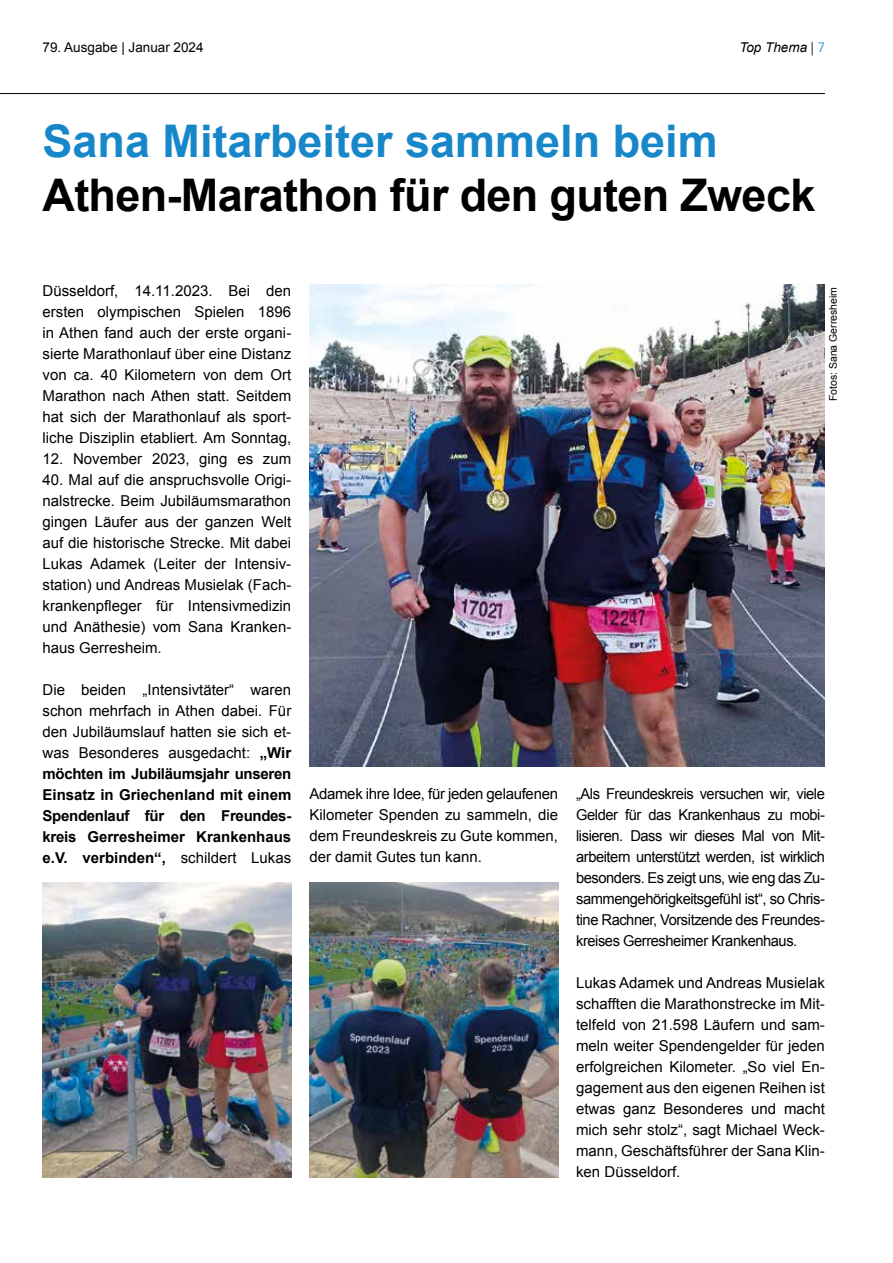
<style>
.page{position:relative;width:893px;height:1263px;background:#fff}
.page>*{position:absolute;margin:0;border:0;box-sizing:border-box;transform-origin:0 0}
.t1{font:700 45px "Arial";letter-spacing:-.015em;color:#000}
.t2{font:700 45px "Arial";color:#1887c9}
.t3{font:15px/21px "Arial";color:#000;text-align:justify}
.t4{font:700 15px/21px "Arial";color:#000;text-align:justify}
.t5{font:13.5px "Arial";color:#000}
.t6{font:italic 13.5px "Arial";color:#000}
.t7{font:10.5px "Arial";color:#000}
.s1{font-family:"Frutiger BQ";font-weight:300;font-style:normal}
.s2{font-family:"Frutiger BQ";font-weight:300;font-style:normal;color:#1887c9}
.s3{font-weight:400}
</style>
<div class="page">
<hr style="left:0;top:93px;width:825px;height:1px;background:#000">
<img style="left:309px;top:285px;width:516px;height:481px">
<img style="left:43px;top:882px;width:248px;height:296px">
<img style="left:309px;top:882px;width:249px;height:296px">
<p class="t5" style="left:43px;top:39px;width:163px">79. Ausgabe | Januar 2024</p>
<p class="t6" style="left:739px;top:39px;width:87px">Top Thema <span class="s1">|</span> <span class="s2">7</span></p>
<h1 class="t2" style="left:43px;top:111px;width:677px">Sana Mitarbeiter sammeln beim</h1>
<h1 class="t1" style="left:43px;top:165px;width:774px">Athen-Marathon für den guten Zweck</h1>
<p class="t3" style="left:43px;top:280px;width:250px">Düsseldorf, 14.11.2023. Bei den ersten olympischen Spielen 1896 in Athen fand auch der erste organi&shy;sierte Marathonlauf über eine Distanz von ca. 40 Kilometern von dem Ort Marathon nach Athen statt. Seitdem hat sich der Marathonlauf als sport&shy;liche Disziplin etabliert. Am Sonntag,</p>
<p class="t3" style="left:43px;top:448px;width:250px">12. November 2023, ging es zum</p>
<p class="t3" style="left:43px;top:469px;width:250px">40. Mal auf die anspruchsvolle Origi&shy;nalstrecke. Beim Jubiläumsmarathon gingen Läufer aus der ganzen Welt auf die historische Strecke. Mit dabei Lukas Adamek (Leiter der Intensiv&shy;station) und Andreas Musielak (Fach&shy;krankenpfleger für Intensivmedizin und Anäthesie) vom Sana Kranken&shy;haus Gerresheim.</p>
<p class="t4" style="left:43px;top:679px;width:250px"><span class="s3">Die beiden „Intensivtäter“ waren schon mehrfach in Athen dabei. Für den Jubiläumslauf hatten sie sich et&shy;was Besonderes ausgedacht:</span> „Wir möchten im Jubiläumsjahr unseren Einsatz in Griechenland mit einem Spendenlauf für den Freundes&shy;kreis Gerresheimer Krankenhaus e.V. verbinden“, <span class="s3">schildert Lukas</span></p>
<p class="t7" style="left:826px;top:401px;width:116px;rotate:-90deg">Fotos: Sana Gerresheim</p>
<p class="t3" style="left:309px;top:783px;width:250px">Adamek ihre Idee, für jeden gelaufenen Kilometer Spenden zu sammeln, die dem Freundeskreis zu Gute kommen, der damit Gutes tun kann.</p>
<p class="t3" style="left:576px;top:783px;width:250px">„Als Freundeskreis versuchen wir, viele Gelder für das Krankenhaus zu mobi&shy;lisieren. Dass wir dieses Mal von Mit&shy;arbeitern unterstützt werden, ist wirklich besonders. Es zeigt uns, wie eng das Zu&shy;sammengehörigkeitsgefühl ist“, so Chris&shy;tine Rachner, Vorsitzende des Freundes&shy;kreises Gerresheimer Krankenhaus.</p>
<p class="t3" style="left:576px;top:972px;width:250px">Lukas Adamek und Andreas Musielak schafften die Marathonstrecke im Mit&shy;telfeld von 21.598 Läufern und sam&shy;meln weiter Spendengelder für jeden erfolgreichen Kilometer. „So viel En&shy;gagement aus den eigenen Reihen ist etwas ganz Besonderes und macht mich sehr stolz“, sagt Michael Weck&shy;mann, Geschäftsführer der Sana Klin&shy;ken Düsseldorf.</p>
</div>
